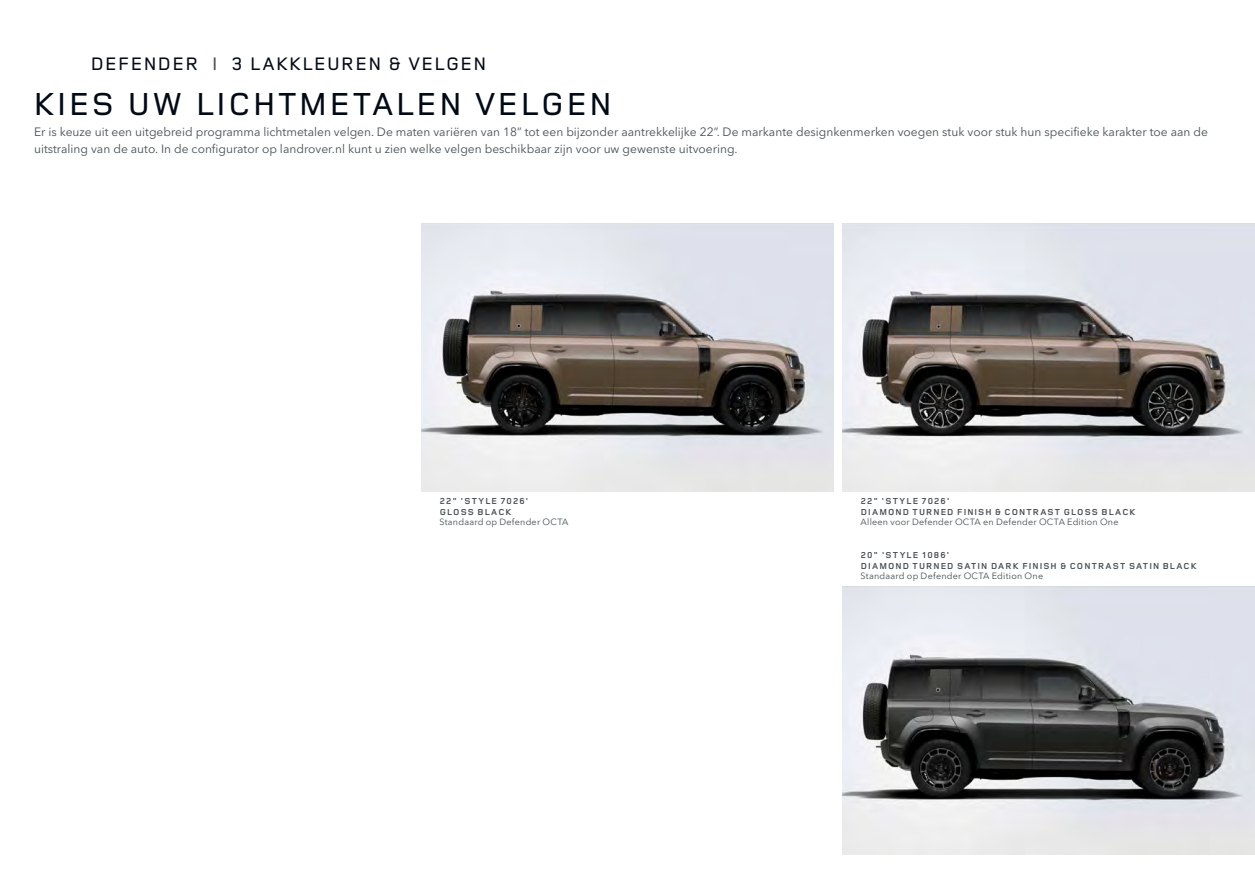
<style>
.page{position:relative;width:1255px;height:893px;background:#fff}
.page>*{position:absolute;margin:0;border:0;box-sizing:border-box;transform-origin:0 0}
.t1{font:500 33px "Land Rover Wide";color:#020a16}
.t2{font:500 18.75px "Land Rover Wide";color:#020a16}
.t3{font:12px/16.5px "Avenir Next W1 G";color:#464e53}
.t4{font:700 9px/10.5px "Land Rover Wide";letter-spacing:.045em;color:#464e53}
.t5{font:9px "Avenir Next W1 G";letter-spacing:.025em;color:#464e53}
.s1{color:#464e53}
</style>
<div class="page">
<img style="left:842px;top:587px;width:412px;height:268px">
<img style="left:842px;top:223px;width:412px;height:268px">
<img style="left:421px;top:223px;width:412px;height:268px">
<h2 class="t2" style="left:90px;top:50px;width:398px">DEFENDER <span class="s1">I</span> 3 LAKKLEUREN &amp; VELGEN</h2>
<h1 class="t1" style="left:33px;top:81px;width:582px">KIES UW LICHTMETALEN VELGEN</h1>
<p class="t3" style="left:34px;top:124px;width:1175px">Er is keuze uit een uitgebreid programma lichtmetalen velgen. De maten variëren van 18” tot een bijzonder aantrekkelijke 22”. De markante designkenmerken voegen stuk voor stuk hun specifieke karakter toe aan de uitstraling van de auto. In de configurator op landrover.nl kunt u zien welke velgen beschikbaar zijn voor uw gewenste uitvoering.</p>
<p class="t4" style="left:439px;top:496px;width:91px">22" 'STYLE 7026'<br>GLOSS BLACK</p>
<p class="t5" style="left:439px;top:517px;width:130px">Standaard op Defender OCTA</p>
<p class="t4" style="left:860px;top:496px;width:277px">22" 'STYLE 7026'<br>DIAMOND TURNED FINISH &amp; CONTRAST GLOSS BLACK</p>
<p class="t5" style="left:860px;top:517px;width:259px">Alleen voor Defender OCTA en Defender OCTA Edition One</p>
<p class="t4" style="left:860px;top:550px;width:338px">20" 'STYLE 1086'<br>DIAMOND TURNED SATIN DARK FINISH &amp; CONTRAST SATIN BLACK</p>
<p class="t5" style="left:860px;top:571px;width:184px">Standaard op Defender OCTA Edition One</p>
</div>
